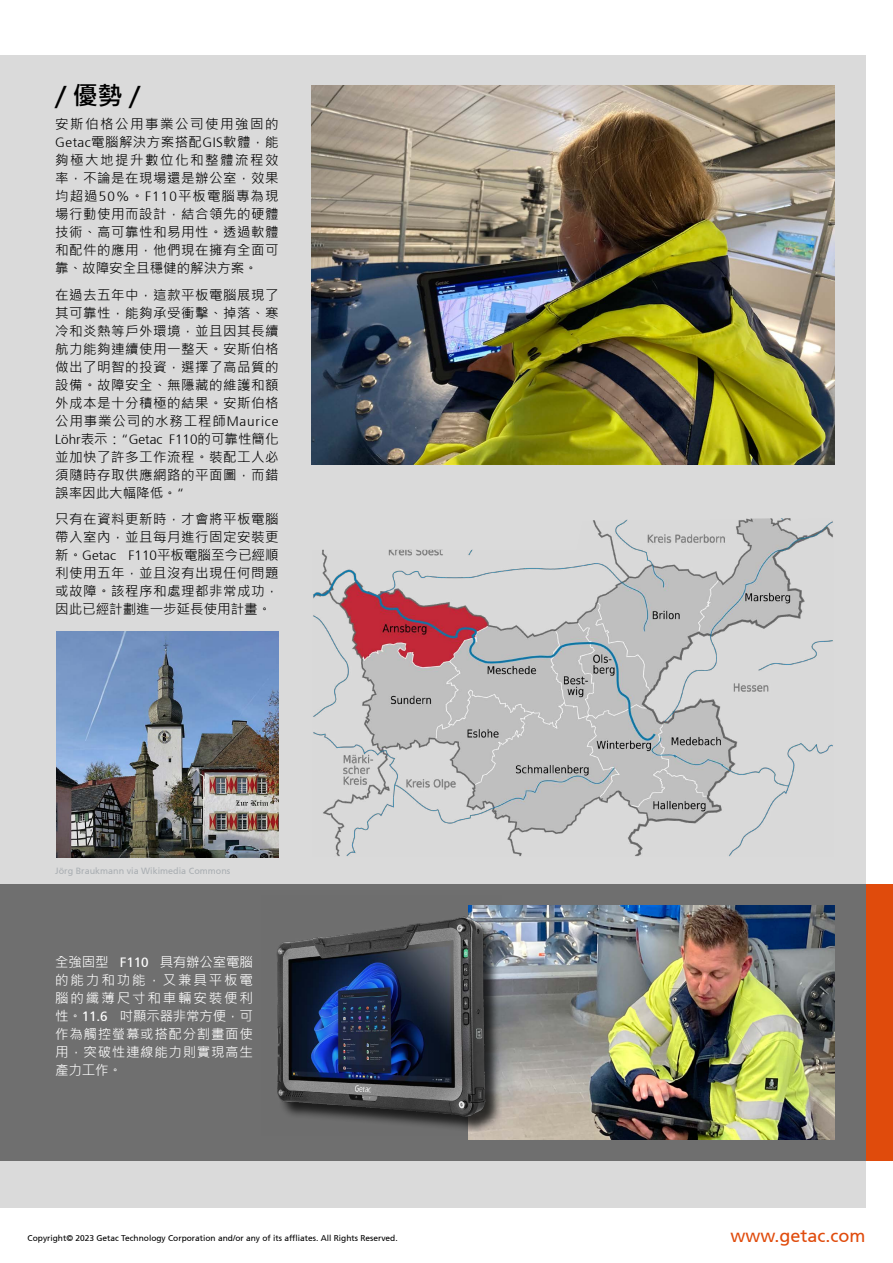
<style>
.page{position:relative;width:893px;height:1263px;background:#fff}
.page>*{position:absolute;margin:0;border:0;box-sizing:border-box;transform-origin:0 0}
.t1{font:700 25.5px "Microsoft Jheng Hei";color:#000}
.t2{font:18px "Frutiger 55 Roman";color:#e04b0c}
.t3{font:13.5px/18px "Microsoft Jheng Hei";letter-spacing:.035em;color:#000;text-align:justify}
.t4{font:13.5px/18px "Microsoft Jheng Hei";letter-spacing:.05em;color:#fff;text-align:justify}
.t5{font:300 13.5px "Frutiger 45";color:#000}
.t6{font:9px "Frutiger 55 Roman";color:#a9aeb2}
.t7{font:8.4px "Frutiger 55 Roman";color:#000}
.s1{font-family:"Frutiger 45";font-weight:300}
.s2{font-family:"Microsoft Jheng Hei";font-weight:400}
.s3{font-family:"Frutiger 55 Roman"}
</style>
<div class="page">
<div style="left:0;top:55px;width:865px;height:1153px;background:#dadada"></div>
<div style="left:865px;top:884px;width:28px;height:277px;background:#e04b0c"></div>
<div style="left:0;top:884px;width:865px;height:277px;background:#6f6f6f"></div>
<img style="left:312px;top:85px;width:522px;height:380px">
<img style="left:313px;top:518px;width:520px;height:339px">
<img style="left:57px;top:631px;width:222px;height:226px">
<img style="left:469px;top:906px;width:365px;height:234px">
<img style="left:277px;top:905px;width:225px;height:230px">
<h1 class="t1" style="left:55px;top:80px;width:86px">/ 優勢 /</h1>
<p class="t3" style="left:55px;top:115px;width:225px">安斯伯格公用事業公司使用強固的<span class="s1">Getac</span>電腦解決方案搭配<span class="s1">GIS</span>軟體，能夠極大地提升數位化和整體流程效率，不論是在現場還是辦公室，效果均超過<span class="s1">50%</span>。<span class="s1">F110</span>平板電腦專為現場行動使用而設計，結合領先的硬體技術、高可靠性和易用性。透過軟體和配件的應用，他們現在擁有全面可靠、故障安全且穩健的解決方案。</p>
<p class="t3" style="left:55px;top:286px;width:225px">在過去五年中，這款平板電腦展現了其可靠性，能夠承受衝擊、掉落、寒冷和炎熱等戶外環境，並且因其長續航力能夠連續使用一整天。安斯伯格做出了明智的投資，選擇了高品質的設備。故障安全、無隱藏的維護和額外成本是十分積極的結果。安斯伯格公用事業公司的水務工程師<span class="s1">Maurice</span></p>
<p class="t5" style="left:55px;top:432px;width:225px">Löhr<span class="s2">表示：</span>“Getac F110<span class="s2">的可靠性簡化</span></p>
<p class="t3" style="left:55px;top:448px;width:225px">並加快了許多工作流程。裝配工人必須隨時存取供應網路的平面圖，而錯誤率因此大幅降低。<span class="s1">“</span></p>
<p class="t3" style="left:55px;top:510px;width:225px">只有在資料更新時，才會將平板電腦帶入室內，並且每月進行固定安裝更新。<span class="s1">Getac F110</span>平板電腦至今已經順利使用五年，並且沒有出現任何問題或故障。該程序和處理都非常成功，因此已經計劃進一步延長使用計畫。</p>
<p class="t6" style="left:55px;top:865px;width:177px">Jörg Braukmann via Wikimedia Commons</p>
<p class="t4" style="left:55px;top:953px;width:199px">全強固型 <span class="s3">F110</span> 具有辦公室電腦的能力和功能，又兼具平板電腦的纖薄尺寸和車輛安裝便利性。<span class="s3">11.6</span> 吋顯示器非常方便，可作為觸控螢幕或搭配分割畫面使用，突破性連線能力則實現高生產力工作。</p>
<p class="t7" style="left:28px;top:1233px;width:372px">Copyright© 2023 Getac Technology Corporation and/or any of its affliates. All Rights Reserved.</p>
<h2 class="t2" style="left:730px;top:1225px;width:136px">www.getac.com</h2>
</div>
